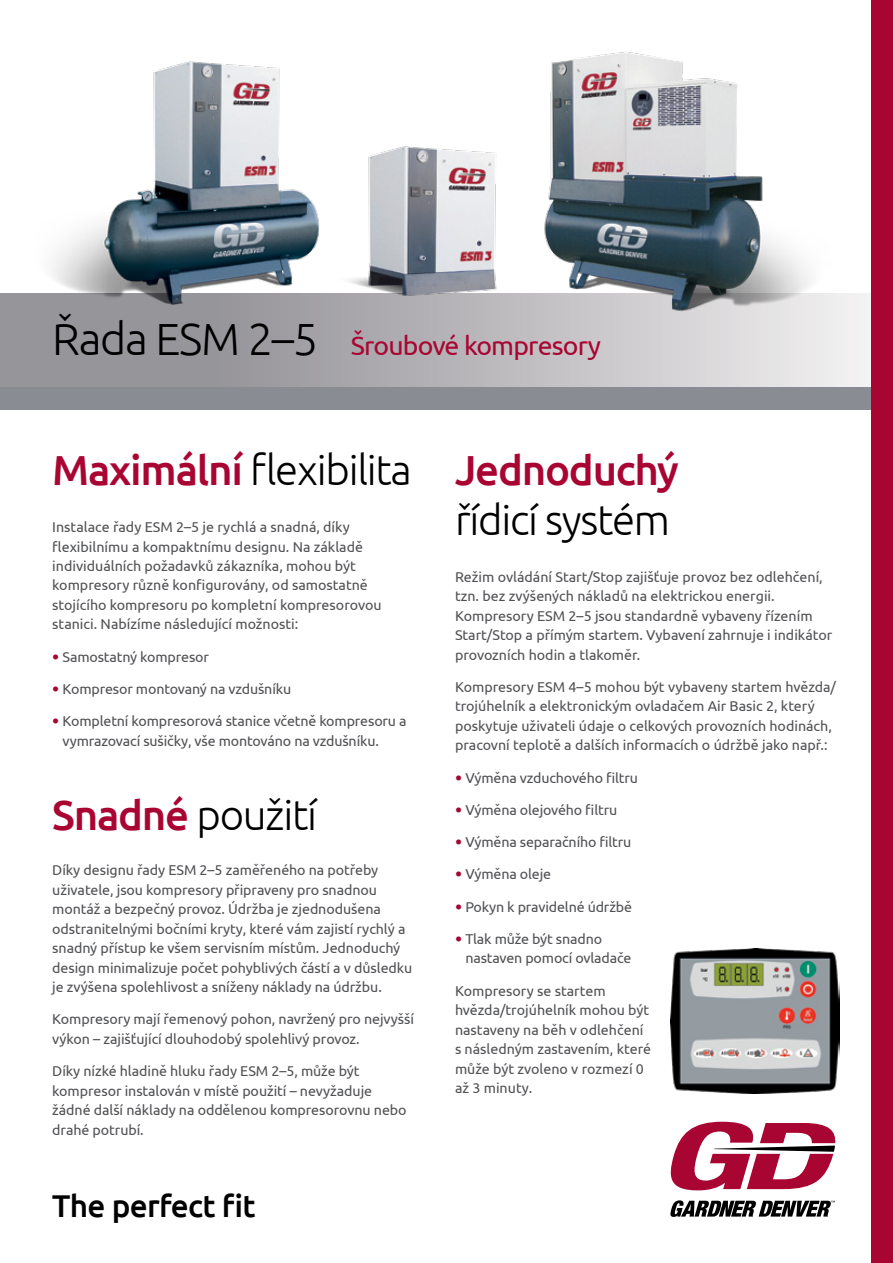
<style>
.page{position:relative;width:893px;height:1263px;background:#fff}
.page>*{position:absolute;margin:0;border:0;box-sizing:border-box;transform-origin:0 0}
.t1{font:300 42px "Ubuntu";letter-spacing:-.03em;color:#000}
.t2{font:500 42px "Ubuntu";letter-spacing:-.03em;color:#a90533}
.t3{font:500 31.5px "Ubuntu";letter-spacing:-.02em;color:#000}
.t4{font:26.7px "Ubuntu";letter-spacing:-.03em;color:#a90533}
.t5{font:14.25px/19.5px "Ubuntu";letter-spacing:-.005em;color:#505154}
.s1{font-weight:300;font-size:45px;color:#000}
.s2{font-weight:500;color:#a90533}
.s3{font-family:"Meta Plus Normal";color:#a90533}
</style>
<div class="page">
<img style="left:671px;top:949px;width:169px;height:144px">
<svg style="left:670px;top:1122px;width:166px;height:68px"></svg>
<svg style="left:670px;top:1200px;width:165px;height:17px"></svg>
<div style="left:0;top:385px;width:893px;height:25px;background:#8a8c93"></div>
<svg style="left:0;top:293px;width:872px;height:93px"></svg>
<img style="left:541px;top:47px;width:331px;height:280px">
<img style="left:8px;top:61px;width:313px;height:245px">
<img style="left:325px;top:146px;width:176px;height:152px">
<div style="left:872px;top:0;width:21px;height:1263px;background:#a90533"></div>
<h3 class="t4" style="left:52px;top:329px;width:550px"><span class="s1">Řada ESM 2–5</span> Šroubové kompresory</h3>
<h1 class="t1" style="left:52px;top:445px;width:361px"><span class="s2">Maximální</span> flexibilita</h1>
<p class="t5" style="left:52px;top:517px;width:331px">Instalace řady ESM 2–5 je rychlá a snadná, díky flexibilnímu a kompaktnímu designu. Na základě individuálních požadavků zákazníka, mohou být kompresory různě konfigurovány, od samostatně stojícího kompresoru po kompletní kompresorovou stanici. Nabízíme následující možnosti:</p>
<p class="t5" style="left:52px;top:646px;width:158px"><span class="s3">•</span> Samostatný kompresor</p>
<p class="t5" style="left:52px;top:679px;width:240px"><span class="s3">•</span> Kompresor montovaný na vzdušníku</p>
<p class="t5" style="left:63px;top:711px;width:345px;text-indent:-10px"><span class="s3">•</span> Kompletní kompresorová stanice včetně kompresoru a vymrazovací sušičky, vše montováno na vzdušníku.</p>
<h1 class="t1" style="left:52px;top:790px;width:266px"><span class="s2">Snadné</span> použití</h1>
<p class="t5" style="left:52px;top:860px;width:362px">Díky designu řady ESM 2–5 zaměřeného na potřeby uživatele, jsou kompresory připraveny pro snadnou montáž a bezpečný provoz. Údržba je zjednodušena odstranitelnými bočními kryty, které vám zajistí rychlý a snadný přístup ke všem servisním místům. Jednoduchý design minimalizuje počet pohyblivých částí a v důsledku je zvýšena spolehlivost a sníženy náklady na údržbu.</p>
<p class="t5" style="left:52px;top:1009px;width:363px">Kompresory mají řemenový pohon, navržený pro nejvyšší výkon – zajišťující dlouhodobý spolehlivý provoz.</p>
<p class="t5" style="left:52px;top:1061px;width:356px">Díky nízké hladině hluku řady ESM 2–5, může být kompresor instalován v místě použití – nevyžaduje žádné další náklady na oddělenou kompresorovnu nebo drahé potrubí.</p>
<h2 class="t3" style="left:52px;top:1186px;width:205px">The perfect fit</h2>
<h1 class="t2" style="left:455px;top:444px;width:225px">Jednoduchý</h1>
<h1 class="t1" style="left:455px;top:495px;width:217px">řídicí systém</h1>
<p class="t5" style="left:455px;top:566px;width:379px">Režim ovládání Start/Stop zajišťuje provoz bez odlehčení, tzn. bez zvýšených nákladů na elektrickou energii.<br>Kompresory ESM 2–5 jsou standardně vybaveny řízením Start/Stop a přímým startem. Vybavení zahrnuje i indikátor provozních hodin a tlakoměr.</p>
<p class="t5" style="left:455px;top:676px;width:383px">Kompresory ESM 4–5 mohou být vybaveny startem hvězda/ trojúhelník a elektronickým ovladačem Air Basic 2, který poskytuje uživateli údaje o celkových provozních hodinách, pracovní teplotě a dalších informacích o údržbě jako např.:</p>
<p class="t5" style="left:455px;top:767px;width:184px"><span class="s3">•</span> Výměna vzduchového filtru</p>
<p class="t5" style="left:455px;top:799px;width:164px"><span class="s3">•</span> Výměna olejového filtru</p>
<p class="t5" style="left:455px;top:832px;width:178px"><span class="s3">•</span> Výměna separačního filtru</p>
<p class="t5" style="left:455px;top:864px;width:98px"><span class="s3">•</span> Výměna oleje</p>
<p class="t5" style="left:455px;top:896px;width:179px"><span class="s3">•</span> Pokyn k pravidelné údržbě</p>
<p class="t5" style="left:465px;top:928px;width:168px;text-indent:-10px"><span class="s3">•</span> Tlak může být snadno nastaven pomocí ovladače</p>
<p class="t5" style="left:455px;top:980px;width:198px">Kompresory se startem hvězda/trojúhelník mohou být nastaveny na běh v odlehčení s následným zastavením, které může být zvoleno v rozmezí 0 až 3 minuty.</p>
</div>
